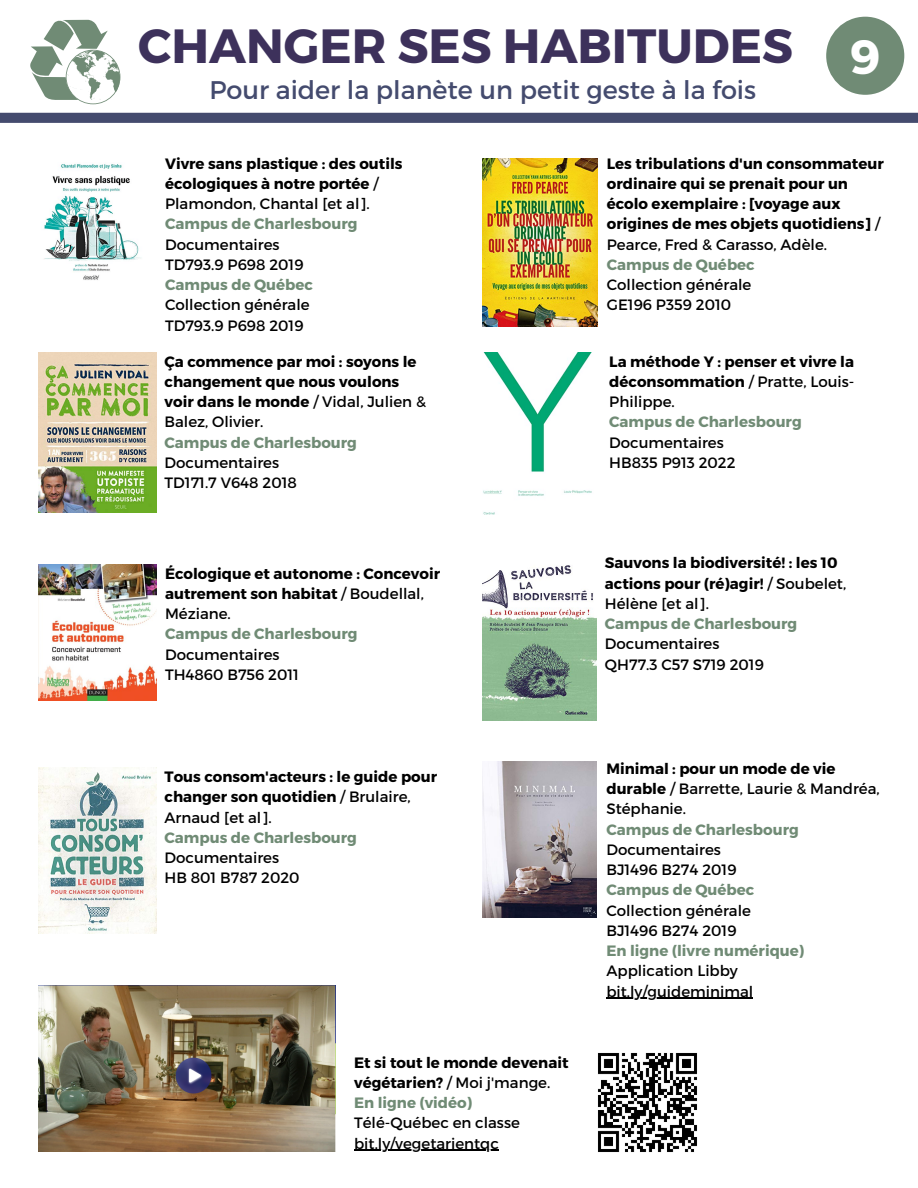
<style>
.page{position:relative;width:918px;height:1188px;background:#fff}
.page>*{position:absolute;margin:0;border:0;box-sizing:border-box;transform-origin:0 0}
.t1{font:700 48px "Montserrat";color:#3d315b}
.t2{font:700 48px "Montserrat";color:#fff}
.t3{font:25.5px "Montserrat";color:#444b6e}
.t4{font:700 15px/20.2px "Montserrat";color:#000}
.t5{font:15px/20.2px "Montserrat";color:#000}
.t6{font:700 15px "Montserrat";color:#708b75}
.s1{font-weight:400}
.s2{font-weight:700}
</style>
<div class="page">
<div style="left:826px;top:17px;width:78px;height:78px;background:#708b75;border-radius:50%"></div>
<div style="left:0;top:113px;width:918px;height:10px;background:#444b6e"></div>
<svg style="left:30px;top:19px;width:90px;height:85px"></svg>
<img style="left:44px;top:164px;width:97px;height:116px">
<img style="left:38px;top:352px;width:118px;height:160px">
<img style="left:38px;top:564px;width:118px;height:137px">
<img style="left:38px;top:768px;width:118px;height:165px">
<img style="left:482px;top:158px;width:116px;height:169px">
<img style="left:483px;top:352px;width:109px;height:162px">
<img style="left:482px;top:565px;width:115px;height:156px">
<img style="left:482px;top:761px;width:115px;height:157px">
<img style="left:598px;top:1053px;width:99px;height:99px">
<img style="left:38px;top:986px;width:297px;height:165px">
<hr style="left:606px;top:998px;width:147px;height:1px;background:#000">
<hr style="left:354px;top:1150px;width:145px;height:1px;background:#000">
<p class="t1" style="left:138px;top:15px;width:656px">CHANGER SES HABITUDES</p>
<p class="t2" style="left:850px;top:26px;width:32px">9</p>
<p class="t3" style="left:209px;top:73px;width:548px">Pour aider la planète un petit geste à la fois</p>
<p class="t4" style="left:165px;top:152px;width:239px">Vivre sans plastique : des outils écologiques à notre portée <span class="s1">/<br>Plamondon, Chantal [et al].</span></p>
<p class="t6" style="left:165px;top:214px;width:194px">Campus de Charlesbourg</p>
<p class="t5" style="left:165px;top:233px;width:116px">Documentaires</p>
<p class="t5" style="left:165px;top:254px;width:140px">TD793.9 P698 2019</p>
<p class="t6" style="left:165px;top:275px;width:149px">Campus de Québec</p>
<p class="t5" style="left:165px;top:294px;width:146px">Collection générale</p>
<p class="t5" style="left:165px;top:314px;width:140px">TD793.9 P698 2019</p>
<p class="t4" style="left:165px;top:350px;width:263px">Ça commence par moi : soyons le changement que nous voulons voir dans le monde <span class="s1">/ Vidal, Julien &amp;<br>Balez, Olivier.</span></p>
<p class="t6" style="left:165px;top:433px;width:194px">Campus de Charlesbourg</p>
<p class="t5" style="left:165px;top:452px;width:116px">Documentaires</p>
<p class="t5" style="left:165px;top:472px;width:134px">TD171.7 V648 2018</p>
<p class="t4" style="left:165px;top:562px;width:277px">Écologique et autonome : Concevoir autrement son habitat <span class="s1">/ Boudellal,<br>Méziane.</span></p>
<p class="t6" style="left:165px;top:624px;width:194px">Campus de Charlesbourg</p>
<p class="t5" style="left:165px;top:643px;width:116px">Documentaires</p>
<p class="t5" style="left:165px;top:664px;width:136px">TH4860 B756 2011</p>
<p class="t4" style="left:165px;top:766px;width:274px">Tous consom'acteurs : le guide pour changer son quotidien <span class="s1">/ Brulaire,<br>Arnaud [et al].</span></p>
<p class="t6" style="left:165px;top:828px;width:194px">Campus de Charlesbourg</p>
<p class="t5" style="left:165px;top:847px;width:116px">Documentaires</p>
<p class="t5" style="left:165px;top:867px;width:137px">HB 801 B787 2020</p>
<p class="t4" style="left:354px;top:1051px;width:216px">Et si tout le monde devenait végétarien? <span class="s1">/ Moi j'mange.</span></p>
<p class="t6" style="left:354px;top:1093px;width:120px">En ligne (vidéo)</p>
<p class="t5" style="left:354px;top:1112px;width:167px">Télé-Québec en classe</p>
<p class="t5" style="left:354px;top:1132px;width:146px">bit.ly/vegetarientqc</p>
<p class="t4" style="left:607px;top:152px;width:279px">Les tribulations d'un consommateur ordinaire qui se prenait pour un écolo exemplaire : [voyage aux origines de mes objets quotidiens] <span class="s1">/ Pearce, Fred &amp; Carasso, Adèle.</span></p>
<p class="t6" style="left:607px;top:255px;width:149px">Campus de Québec</p>
<p class="t5" style="left:607px;top:274px;width:146px">Collection générale</p>
<p class="t5" style="left:607px;top:294px;width:126px">GE196 P359 2010</p>
<p class="t4" style="left:609px;top:350px;width:247px;text-align:justify">La méthode Y : penser et vivre la déconsommation <span class="s1">/ Pratte, Louis-Philippe.</span></p>
<p class="t6" style="left:609px;top:412px;width:194px">Campus de Charlesbourg</p>
<p class="t5" style="left:609px;top:431px;width:116px">Documentaires</p>
<p class="t5" style="left:609px;top:452px;width:128px">HB835 P913 2022</p>
<p class="t4" style="left:605px;top:552px;width:243px">Sauvons la biodiversité! : les 10 actions pour (ré)agir! <span class="s1">/ Soubelet,<br>Hélène [et al].</span></p>
<p class="t6" style="left:605px;top:614px;width:194px">Campus de Charlesbourg</p>
<p class="t5" style="left:605px;top:633px;width:116px">Documentaires</p>
<p class="t5" style="left:605px;top:653px;width:161px">QH77.3 C57 S719 2019</p>
<p class="t5" style="left:606px;top:758px;width:275px"><span class="s2">Minimal : pour un mode de vie durable</span> / Barrette, Laurie &amp; Mandréa,<br>Stéphanie.</p>
<p class="t6" style="left:606px;top:819px;width:194px">Campus de Charlesbourg</p>
<p class="t5" style="left:606px;top:839px;width:116px">Documentaires</p>
<p class="t5" style="left:606px;top:859px;width:132px">BJ1496 B274 2019</p>
<p class="t6" style="left:606px;top:880px;width:149px">Campus de Québec</p>
<p class="t5" style="left:606px;top:899px;width:146px">Collection générale</p>
<p class="t5" style="left:606px;top:920px;width:132px">BJ1496 B274 2019</p>
<p class="t6" style="left:606px;top:941px;width:199px">En ligne (livre numérique)</p>
<p class="t5" style="left:606px;top:960px;width:133px">Application Libby</p>
<p class="t5" style="left:606px;top:980px;width:148px">bit.ly/guideminimal</p>
</div>
